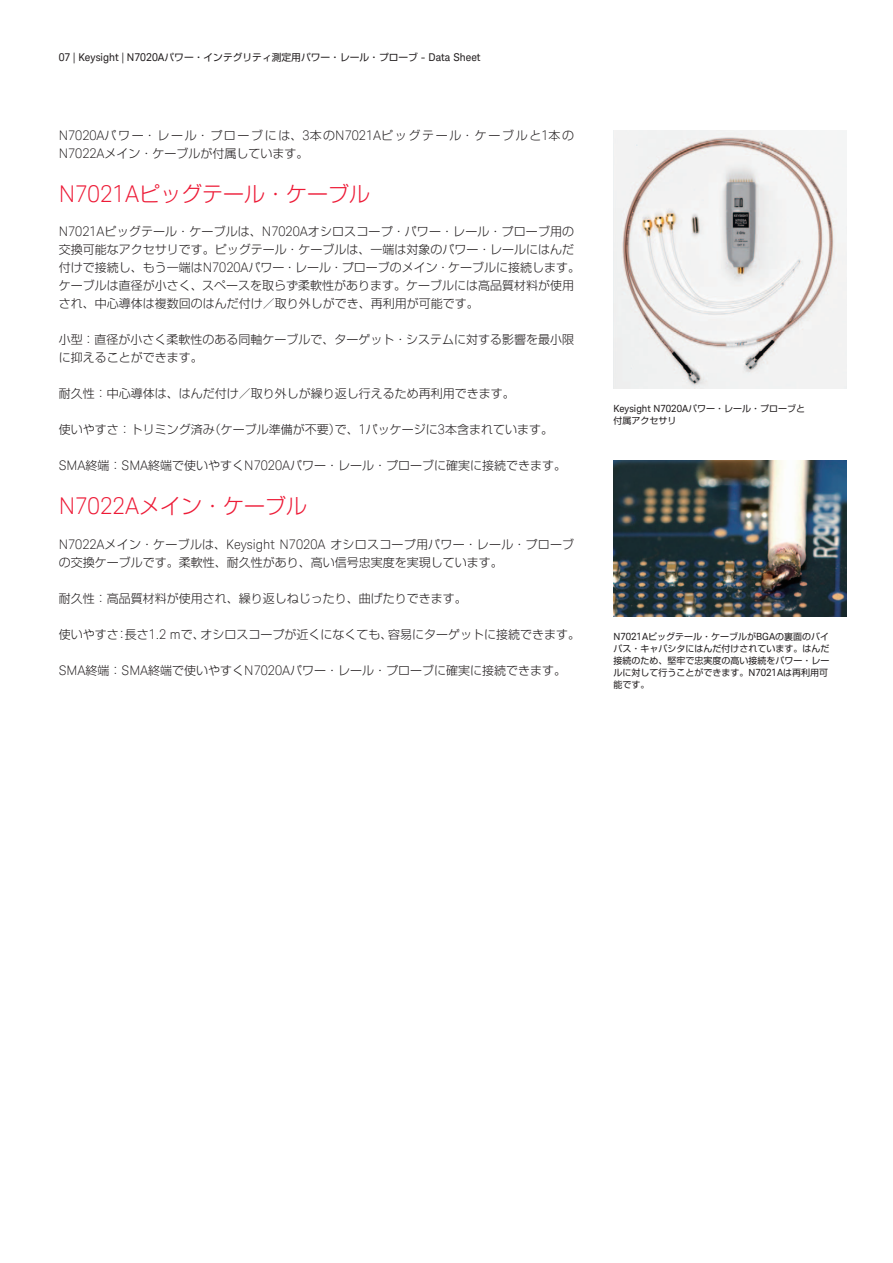
<style>
.page{position:relative;width:893px;height:1263px;background:#fff}
.page>*{position:absolute;margin:0;border:0;box-sizing:border-box;transform-origin:0 0}
.t1{font:300 21px "Shin Go Pro";color:#ed1a36}
.t2{font:300 12px/18px "Shin Go Pro";color:#231f20}
.t3{font:300 12px/18px "Shin Go Pro";letter-spacing:.135em;color:#231f20}
.t4{font:10.8px "Keysight Sans";color:#231f20}
.t5{font:9.9px "Keysight Sans";color:#231f20}
.t6{font:9px/12px "Shin Go Pro";color:#231f20}
.s1{font-family:"Shin Go Pro";font-size:9.75px}
.s2{font-family:"Keysight Sans";font-size:13.2px}
.s3{font-family:"Keysight Sans";font-size:23.1px}
.s4{font-family:"Shin Go Pro";font-size:9px}
.s5{font-family:"Keysight Sans";font-size:9.9px}
</style>
<div class="page">
<img style="left:613px;top:131px;width:234px;height:258px">
<img style="left:613px;top:461px;width:234px;height:155px">
<p class="t4" style="left:59px;top:51px;width:423px">07 | Keysight | N7020A<span class="s1">パワー・インテグリティ測定用パワー・レール・プローブ</span> - Data Sheet</p>
<p class="t3" style="left:59px;top:125px;width:517px"><span class="s2">N7020A</span>パワー・レール・プローブには、<span class="s2">3</span>本の<span class="s2">N7021A</span>ピッグテール・ケーブルと<span class="s2">1</span>本の<br><span class="s2">N7022A</span>メイン・ケーブルが付属しています。</p>
<h1 class="t1" style="left:59px;top:176px;width:313px"><span class="s3">N7021A</span>ピッグテール・ケーブル</h1>
<p class="t2" style="left:59px;top:221px;width:523px"><span class="s2">N7021A</span>ピッグテール・ケーブルは、<span class="s2">N7020A</span>オシロスコープ・パワー・レール・プローブ用の交換可能なアクセサリです。ピッグテール・ケーブルは、一端は対象のパワー・レールにはんだ付けで接続し、もう一端は<span class="s2">N7020A</span>パワー・レール・プローブのメイン・ケーブルに接続します。ケーブルは直径が小さく、スペースを取らず柔軟性があります。ケーブルには高品質材料が使用され、中心導体は複数回のはんだ付け／取り外しができ、再利用が可能です。</p>
<p class="t2" style="left:59px;top:329px;width:517px">小型：直径が小さく柔軟性のある同軸ケーブルで、ターゲット・システムに対する影響を最小限に抑えることができます。</p>
<p class="t2" style="left:59px;top:383px;width:457px">耐久性：中心導体は、はんだ付け／取り外しが繰り返し行えるため再利用できます。</p>
<p class="t2" style="left:59px;top:419px;width:496px">使いやすさ：トリミング済み（ケーブル準備が不要）で、<span class="s2">1</span>パッケージに<span class="s2">3</span>本含まれています。</p>
<p class="t2" style="left:59px;top:455px;width:509px"><span class="s2">SMA</span>終端：<span class="s2">SMA</span>終端で使いやすく<span class="s2">N7020A</span>パワー・レール・プローブに確実に接続できます。</p>
<h1 class="t1" style="left:59px;top:489px;width:250px"><span class="s3">N7022A</span>メイン・ケーブル</h1>
<p class="t2" style="left:59px;top:534px;width:517px"><span class="s2">N7022A</span>メイン・ケーブルは、<span class="s2">Keysight N7020A</span> オシロスコープ用パワー・レール・プローブの交換ケーブルです。柔軟性、耐久性があり、高い信号忠実度を実現しています。</p>
<p class="t2" style="left:59px;top:588px;width:409px">耐久性：高品質材料が使用され、繰り返しねじったり、曲げたりできます。</p>
<p class="t2" style="left:59px;top:624px;width:523px">使いやすさ：長さ<span class="s2">1.2 m</span>で、オシロスコープが近くになくても、容易にターゲットに接続できます。</p>
<p class="t2" style="left:59px;top:660px;width:509px"><span class="s2">SMA</span>終端：<span class="s2">SMA</span>終端で使いやすく<span class="s2">N7020A</span>パワー・レール・プローブに確実に接続できます。</p>
<p class="t5" style="left:613px;top:403px;width:193px">Keysight N7020A<span class="s4">パワー・レール・プローブと</span></p>
<p class="t6" style="left:613px;top:414px;width:64px">付属アクセサリ</p>
<p class="t6" style="left:613px;top:629px;width:218px"><span class="s5">N7021A</span>ピッグテール・ケーブルが<span class="s5">BGA</span>の裏面のバイパス・キャパシタにはんだ付けされています。はんだ接続のため、堅牢で忠実度の高い接続をパワー・レールに対して行うことができます。<span class="s5">N7021A</span>は再利用可能です。</p>
</div>
